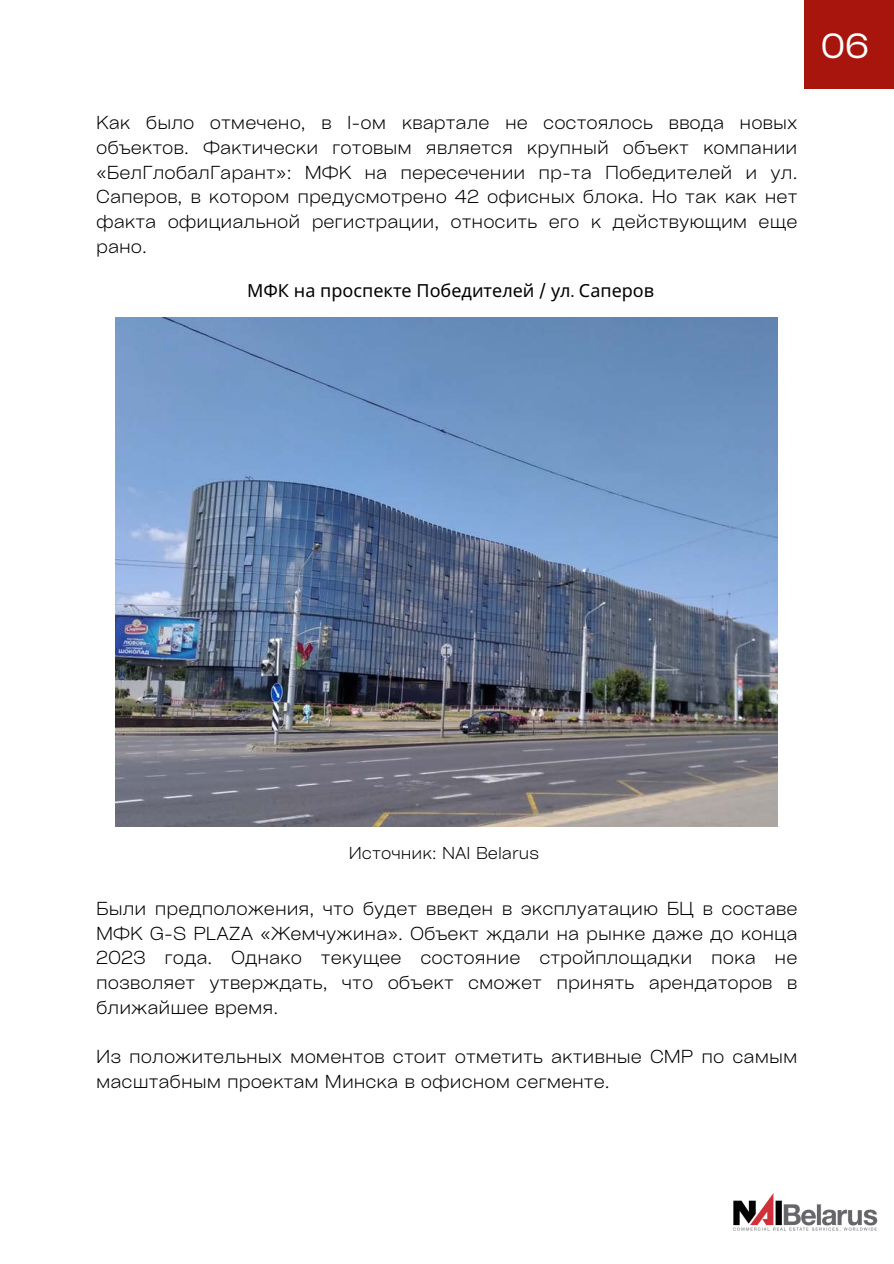
<style>
.page{position:relative;width:894px;height:1264px;background:#fff}
.page>*{position:absolute;margin:0;border:0;box-sizing:border-box;transform-origin:0 0}
.t1{font:33.45px "Cy Grotesk Key";color:#fff}
.t2{font:300 18px/24.8px "Cy Grotesk Key";color:#000;text-align:justify}
.t3{font:18px "Noto Sans";color:#000}
.t4{font:300 16.5px "Cy Grotesk Key";color:#000}
.s1{font-family:"DM Sans"}
</style>
<div class="page">
<div style="left:804px;top:0;width:89px;height:89px;background:#a8150c"></div>
<img style="left:733px;top:1193px;width:144px;height:38px">
<img style="left:116px;top:317px;width:661px;height:509px">
<h1 class="t2" style="left:96px;top:109px;width:702px">Как было отмечено, в I-ом квартале не состоялось ввода новых объектов. Фактически готовым является крупный объект компании «БелГлобалГарант»: МФК на пересечении пр-та Победителей и ул.<br>Саперов, в котором предусмотрено 42 офисных блока. Но так как нет факта официальной регистрации, относить его к действующим еще рано.</h1>
<p class="t3" style="left:247px;top:277px;width:408px">МФК на проспекте Победителей <span class="s1">/</span> ул<span class="s1">.</span> Саперов</p>
<p class="t1" style="left:820px;top:24px;width:50px">06</p>
<h1 class="t4" style="left:349px;top:842px;width:192px">Источник: NAI Belarus</h1>
<h1 class="t2" style="left:96px;top:895px;width:702px">Были предположения, что будет введен в эксплуатацию БЦ в составе МФК G-S PLAZA «Жемчужина». Объект ждали на рынке даже до конца 2023 года. Однако текущее состояние стройплощадки пока не позволяет утверждать, что объект сможет принять арендаторов в ближайшее время.</h1>
<p class="t2" style="left:96px;top:1043px;width:702px">Из положительных моментов стоит отметить активные СМР по самым масштабным проектам Минска в офисном сегменте.</p>
</div>
